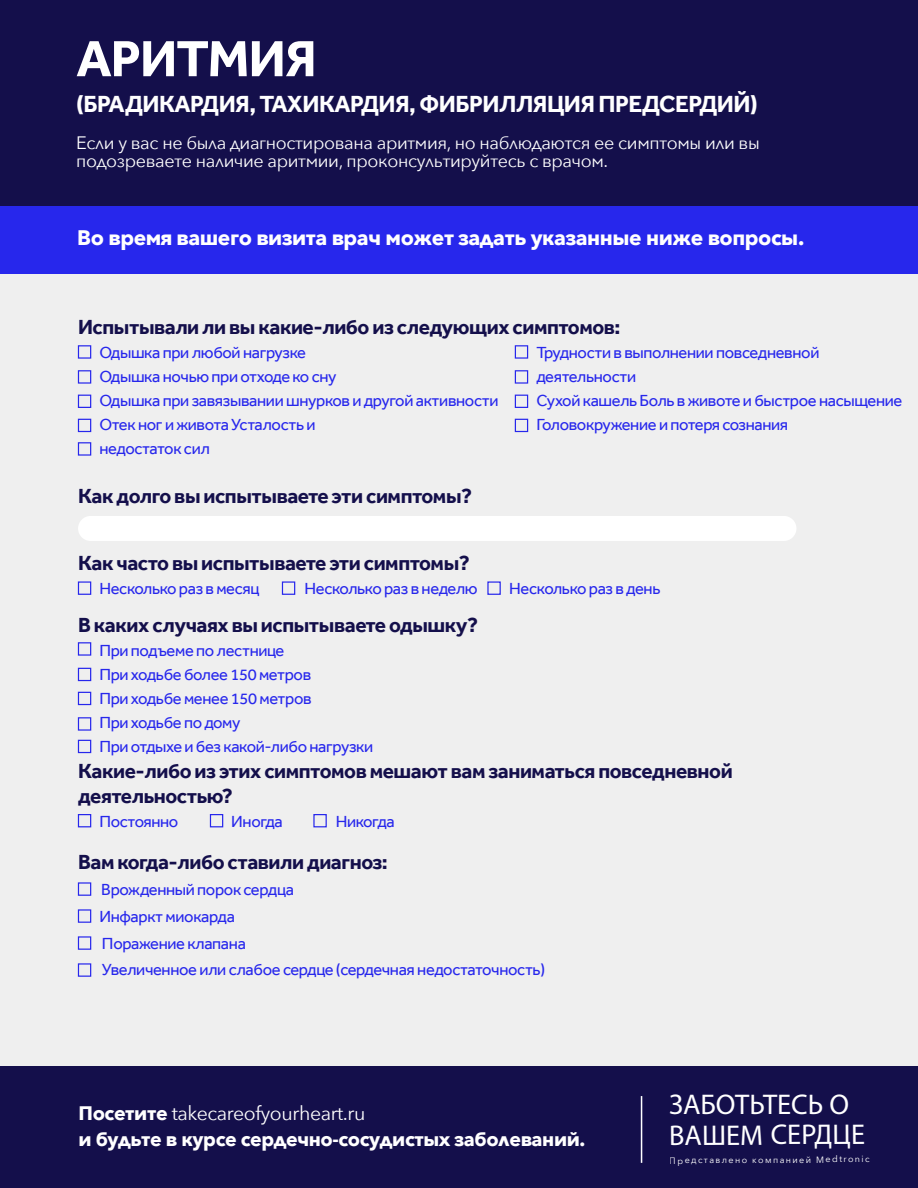
<style>
.page{position:relative;width:918px;height:1188px;background:#fff}
.page>*{position:absolute;margin:0;border:0;box-sizing:border-box;transform-origin:0 0}
.t1{font:700 52.5px "Effra";letter-spacing:-.02em;color:#fff}
.t2{font:28.5px/30px "Myriad Pro";letter-spacing:-.01em;color:#fff}
.t3{font:700 24px "Effra";letter-spacing:-.02em;color:#fff}
.t4{font:700 21px/25.5px "Effra";letter-spacing:-.02em;color:#140f4b}
.t5{font:700 21px "Avenir Next";letter-spacing:-.02em;color:#fff}
.t6{font:700 19.5px/26.5px "Avenir Next";letter-spacing:-.02em;color:#fff}
.t7{font:18px/18px "Avenir Next";letter-spacing:-.02em;color:#fff}
.t8{font:16.5px/24px "Effra";letter-spacing:-.02em;color:#2727ec}
.t9{font:9px "Avenir Next World";letter-spacing:.14em;color:#fff}
.s1{font-weight:400}
</style>
<div class="page">
<div style="left:0;top:274px;width:918px;height:793px;background:#efefef"></div>
<div style="left:78px;top:516px;width:718px;height:25px;background:#fff;border-radius:12px"></div>
<div style="left:78px;top:345px;width:13px;height:14px;border:1px solid #2727ec"></div>
<div style="left:78px;top:395px;width:13px;height:13px;border:1px solid #2727ec"></div>
<div style="left:78px;top:419px;width:13px;height:13px;border:1px solid #2727ec"></div>
<div style="left:78px;top:442px;width:13px;height:14px;border:1px solid #2727ec"></div>
<div style="left:78px;top:370px;width:13px;height:14px;border:1px solid #2727ec"></div>
<div style="left:515px;top:345px;width:13px;height:14px;border:1px solid #2727ec"></div>
<div style="left:515px;top:395px;width:13px;height:13px;border:1px solid #2727ec"></div>
<div style="left:515px;top:419px;width:13px;height:13px;border:1px solid #2727ec"></div>
<div style="left:515px;top:370px;width:13px;height:14px;border:1px solid #2727ec"></div>
<div style="left:78px;top:882px;width:13px;height:14px;border:1px solid #2727ec"></div>
<div style="left:78px;top:936px;width:13px;height:14px;border:1px solid #2727ec"></div>
<div style="left:78px;top:963px;width:13px;height:14px;border:1px solid #2727ec"></div>
<div style="left:78px;top:909px;width:13px;height:14px;border:1px solid #2727ec"></div>
<div style="left:78px;top:642px;width:13px;height:14px;border:1px solid #2727ec"></div>
<div style="left:78px;top:668px;width:13px;height:13px;border:1px solid #2727ec"></div>
<div style="left:78px;top:692px;width:13px;height:13px;border:1px solid #2727ec"></div>
<div style="left:78px;top:717px;width:13px;height:14px;border:1px solid #2727ec"></div>
<div style="left:78px;top:740px;width:13px;height:13px;border:1px solid #2727ec"></div>
<div style="left:78px;top:814px;width:13px;height:13px;border:1px solid #2727ec"></div>
<div style="left:210px;top:814px;width:13px;height:13px;border:1px solid #2727ec"></div>
<div style="left:313px;top:814px;width:14px;height:13px;border:1px solid #2727ec"></div>
<div style="left:78px;top:581px;width:13px;height:14px;border:1px solid #2727ec"></div>
<div style="left:282px;top:581px;width:13px;height:14px;border:1px solid #2727ec"></div>
<div style="left:487px;top:581px;width:14px;height:14px;border:1px solid #2727ec"></div>
<div style="left:0;top:1067px;width:918px;height:121px;background:#140f4b"></div>
<hr style="left:641px;top:1096px;width:1px;height:67px;background:#fff">
<div style="left:0;top:206px;width:918px;height:68px;background:#2727ec"></div>
<div style="left:0;top:0;width:918px;height:206px;background:#140f4b"></div>
<h1 class="t1" style="left:76px;top:27px;width:242px">АРИТМИЯ</h1>
<h3 class="t3" style="left:76px;top:90px;width:683px">(БРАДИКАРДИЯ, ТАХИКАРДИЯ, ФИБРИЛЛЯЦИЯ ПРЕДСЕРДИЙ)</h3>
<p class="t7" style="left:76px;top:133px;width:685px">Если у вас не была диагностирована аритмия, но наблюдаются ее симптомы или вы подозреваете наличие аритмии, проконсультируйтесь с врачом.</p>
<p class="t5" style="left:77px;top:220px;width:729px">Во время вашего визита врач может задать указанные ниже вопросы.</p>
<p class="t4" style="left:78px;top:314px;width:544px">Испытывали ли вы какие-либо из следующих симптомов:</p>
<p class="t8" style="left:99px;top:340px;width:401px">Одышка при любой нагрузке<br>Одышка ночью при отходе ко сну<br>Одышка при завязывании шнурков и другой активности<br>Отек ног и живота Усталость и<br>недостаток сил</p>
<p class="t4" style="left:78px;top:483px;width:396px">Как долго вы испытываете эти симптомы?</p>
<p class="t8" style="left:537px;top:340px;width:367px">Трудности в выполнении повседневной деятельности<br>Сухой кашель Боль в животе и быстрое насыщение Головокружение и потеря сознания</p>
<p class="t4" style="left:78px;top:550px;width:393px">Как часто вы испытываете эти симптомы?</p>
<p class="t8" style="left:99px;top:576px;width:162px">Несколько раз в месяц</p>
<p class="t8" style="left:305px;top:576px;width:175px">Несколько раз в неделю</p>
<p class="t8" style="left:509px;top:576px;width:153px">Несколько раз в день</p>
<p class="t4" style="left:78px;top:612px;width:402px">В каких случаях вы испытываете одышку?</p>
<p class="t8" style="left:99px;top:639px;width:275px">При подъеме по лестнице<br>При ходьбе более 150 метров<br>При ходьбе менее 150 метров<br>При ходьбе по дому<br>При отдыхе и без какой-либо нагрузки</p>
<p class="t4" style="left:78px;top:758px;width:656px">Какие-либо из этих симптомов мешают вам заниматься повседневной деятельностью?</p>
<p class="t8" style="left:99px;top:810px;width:81px">Постоянно</p>
<p class="t8" style="left:231px;top:810px;width:53px">Иногда</p>
<p class="t8" style="left:336px;top:810px;width:61px">Никогда</p>
<p class="t4" style="left:78px;top:849px;width:311px">Вам когда-либо ставили диагноз:</p>
<p class="t8" style="left:99px;top:876px;width:447px;line-height:26.5px">Врожденный порок сердца<br>Инфаркт миокарда<br>Поражение клапана<br>Увеличенное или слабое сердце (сердечная недостаточность)</p>
<p class="t6" style="left:79px;top:1099px;width:508px">Посетите <span class="s1">takecareofyourheart.ru<br></span>и будьте в курсе сердечно-сосудистых заболеваний.</p>
<h2 class="t2" style="left:669px;top:1089px;width:198px">ЗАБОТЬТЕСЬ О<br>ВАШЕМ СЕРДЦЕ</h2>
<p class="t9" style="left:670px;top:1153px;width:202px">Представлено компанией Medtronic</p>
</div>
